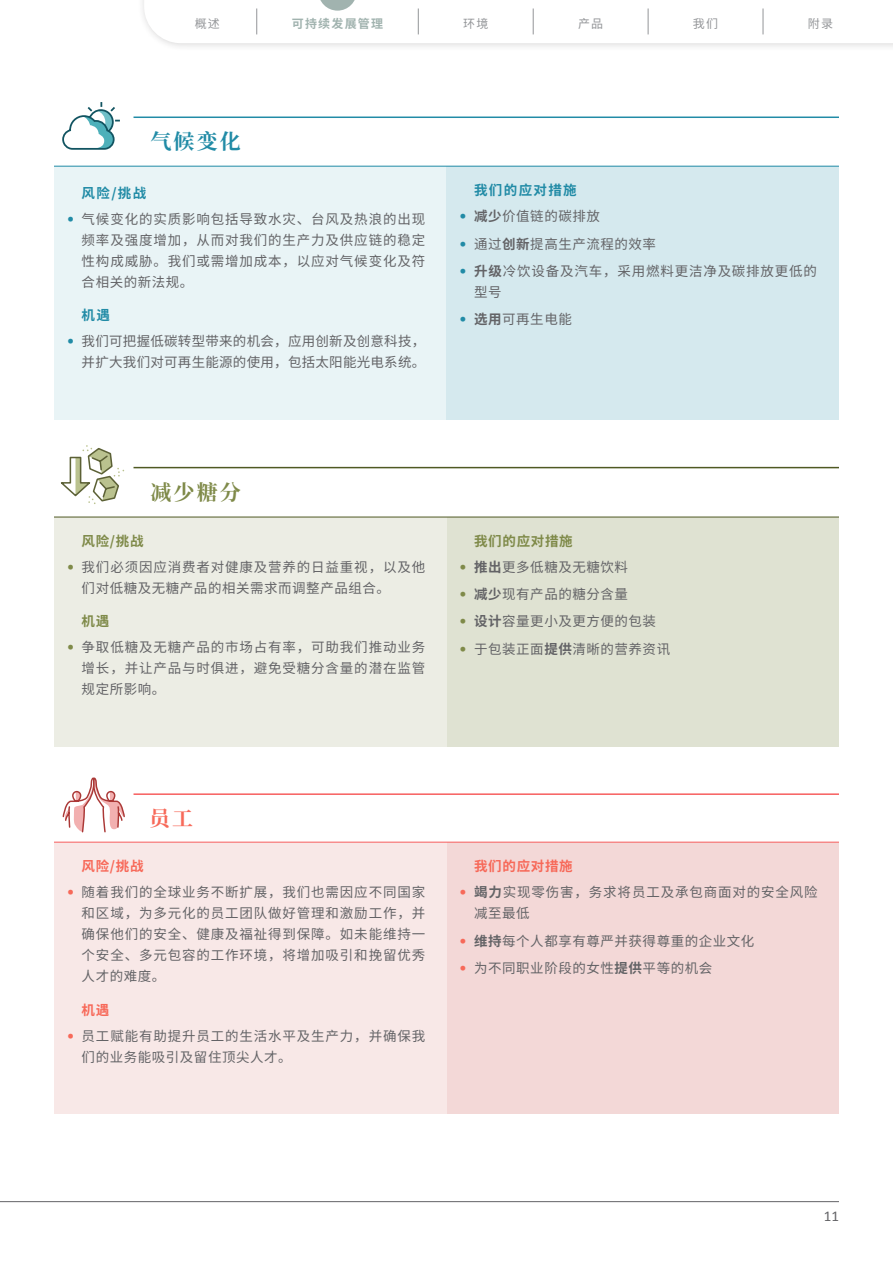
<style>
.page{position:relative;width:893px;height:1263px;background:#fff}
.page>*{position:absolute;margin:0;border:0;box-sizing:border-box;transform-origin:0 0}
.t1{font:700 21px "Noto Serif SC";color:#218ba6}
.D2_table_title{font:700 21px "Noto Serif SC";color:#7f8a49}
.D2_table_title-2{font:700 21px "Noto Serif SC";color:#f76959}
.t2{font:15px "Calibri";color:#636366}
.PH_txt_indent_9pt_C{font:13.5px/21px "Noto Sans SC";letter-spacing:.06em;color:#636366}
.PH_txt_indent_9pt_C-2{font:13.5px "Noto Sans SC";letter-spacing:.04em;color:#636366}
.PH_txt_indent_9pt_C-3{font:13.5px/21px "Noto Sans SC";letter-spacing:.02em;color:#636366;text-align:right}
.D2_table_point{font:700 13.5px "Noto Sans SC";letter-spacing:.05em;color:#f76959}
.D2_table_point-2{font:700 13.5px "Noto Sans SC";letter-spacing:.05em;color:#7f8a49}
.D2_table_point-3{font:700 13.5px "Noto Sans SC";letter-spacing:.1em;color:#218ba6}
.t3{font:12px "Noto Sans SC";letter-spacing:.1em;color:#939598}
.t4{font:700 12px "Noto Sans SC";letter-spacing:.1em;color:#a1b3af}
.s1{font-family:"Calibri";font-size:15.45px;color:#218ba6}
.s2{font-weight:700}
.s3{font-family:"Calibri";font-size:15.45px;color:#7f8a49}
.s4{font-family:"Calibri";font-size:15.45px;color:#f76959}
</style>
<div class="page">
<div style="left:446px;top:842px;width:393px;height:272px;background:#f3d8d7"></div>
<div style="left:54px;top:842px;width:392px;height:272px;background:#f8e8e7"></div>
<div style="left:446px;top:517px;width:393px;height:230px;background:#dfe2d2"></div>
<div style="left:54px;top:517px;width:392px;height:230px;background:#ecede4"></div>
<div style="left:54px;top:167px;width:392px;height:253px;background:#e9f4f6"></div>
<div style="left:446px;top:167px;width:392px;height:253px;background:#d5e9ee"></div>
<hr style="left:134px;top:117px;width:705px;height:1px;background:#218ba6">
<hr style="left:54px;top:166px;width:785px;height:1px;background:#218ba6">
<svg style="left:62px;top:102px;width:58px;height:48px"></svg>
<hr style="left:54px;top:517px;width:785px;height:1px;background:#4f5923">
<hr style="left:134px;top:467px;width:705px;height:1px;background:#4f5923">
<svg style="left:60px;top:445px;width:64px;height:59px"></svg>
<hr style="left:134px;top:793px;width:705px;height:2px;background:#f75e5e">
<hr style="left:54px;top:842px;width:785px;height:1px;background:#f75e5e">
<svg style="left:62px;top:777px;width:63px;height:56px"></svg>
<div style="left:137px;top:0;width:756px;height:52px;background:#231f20;opacity:.2"></div>
<svg style="left:153px;top:0;width:611px;height:43px"></svg>
<hr style="left:0;top:1201px;width:839px;height:1px;background:#636366">
<div style="left:177px;top:3px;width:61px;height:38px;background:#fff"></div>
<p class="t3" style="left:195px;top:16px;width:27px">概述</p>
<p class="t4" style="left:292px;top:16px;width:93px">可持续发展管理</p>
<p class="t3" style="left:463px;top:16px;width:27px">环境</p>
<p class="t3" style="left:578px;top:16px;width:27px">产品</p>
<p class="t3" style="left:693px;top:16px;width:27px">我们</p>
<p class="t3" style="left:808px;top:16px;width:27px">附录</p>
<p class="t1" style="left:151px;top:130px;width:92px">气候变化</p>
<p class="D2_table_point-3" style="left:82px;top:185px;width:66px">风险/挑战</p>
<p class="PH_txt_indent_9pt_C" style="left:82px;top:209px;width:345px;text-align:justify;text-indent:-15px"><span class="s1">•</span> 气候变化的实质影响包括导致水灾、台风及热浪的出现频率及强度增加，从而对我们的生产力及供应链的稳定性构成威胁。我们或需增加成本，以应对气候变化及符合相关的新法规。</p>
<p class="D2_table_point-3" style="left:82px;top:308px;width:30px">机遇</p>
<p class="PH_txt_indent_9pt_C-3" style="left:67px;top:331px;width:360px"><span class="s1">•</span> 我们可把握低碳转型带来的机会，应用创新及创意科技，并扩大我们对可再生能源的使用，包括太阳能光电系统。</p>
<p class="D2_table_point-3" style="left:474px;top:183px;width:104px">我们的应对措施</p>
<p class="PH_txt_indent_9pt_C-2" style="left:459px;top:209px;width:142px"><span class="s1">•</span> <span class="s2">减少</span>价值链的碳排放</p>
<p class="PH_txt_indent_9pt_C-2" style="left:459px;top:236px;width:198px"><span class="s1">•</span> 通过<span class="s2">创新</span>提高生产流程的效率</p>
<p class="PH_txt_indent_9pt_C" style="left:474px;top:261px;width:344px;text-indent:-15px"><span class="s1">•</span> <span class="s2">升级</span>冷饮设备及汽车，采用燃料更洁净及碳排放更低的型号</p>
<p class="PH_txt_indent_9pt_C" style="left:459px;top:309px;width:114px"><span class="s1">•</span> <span class="s2">选用</span>可再生电能</p>
<p class="D2_table_title" style="left:151px;top:481px;width:92px">减少糖分</p>
<p class="D2_table_point-2" style="left:82px;top:533px;width:63px">风险/挑战</p>
<p class="PH_txt_indent_9pt_C" style="left:82px;top:556px;width:345px;text-indent:-15px"><span class="s3">•</span> 我们必须因应消费者对健康及营养的日益重视，以及他们对低糖及无糖产品的相关需求而调整产品组合。</p>
<p class="D2_table_point-2" style="left:82px;top:614px;width:29px">机遇</p>
<p class="PH_txt_indent_9pt_C" style="left:82px;top:637px;width:345px;text-align:justify;text-indent:-15px"><span class="s3">•</span> 争取低糖及无糖产品的市场占有率，可助我们推动业务增长，并让产品与时俱进，避免受糖分含量的潜在监管规定所影响。</p>
<p class="D2_table_point-2" style="left:474px;top:533px;width:100px">我们的应对措施</p>
<p class="PH_txt_indent_9pt_C-2" style="left:459px;top:559px;width:170px"><span class="s3">•</span> <span class="s2">推出</span>更多低糖及无糖饮料</p>
<p class="PH_txt_indent_9pt_C-2" style="left:459px;top:586px;width:170px"><span class="s3">•</span> <span class="s2">减少</span>现有产品的糖分含量</p>
<p class="PH_txt_indent_9pt_C-2" style="left:459px;top:614px;width:198px"><span class="s3">•</span> <span class="s2">设计</span>容量更小及更方便的包装</p>
<p class="PH_txt_indent_9pt_C-2" style="left:459px;top:641px;width:212px"><span class="s3">•</span> 于包装正面<span class="s2">提供</span>清晰的营养资讯</p>
<p class="D2_table_title-2" style="left:149px;top:806px;width:46px">员工</p>
<p class="D2_table_point" style="left:82px;top:859px;width:63px">风险/挑战</p>
<p class="PH_txt_indent_9pt_C" style="left:82px;top:882px;width:345px;text-align:justify;text-indent:-15px"><span class="s4">•</span> 随着我们的全球业务不断扩展，我们也需因应不同国家和区域，为多元化的员工团队做好管理和激励工作，并确保他们的安全、健康及福祉得到保障。如未能维持一个安全、多元包容的工作环境，将增加吸引和挽留优秀人才的难度。</p>
<p class="D2_table_point" style="left:82px;top:1002px;width:29px">机遇</p>
<p class="PH_txt_indent_9pt_C" style="left:82px;top:1025px;width:345px;text-indent:-15px"><span class="s4">•</span> 员工赋能有助提升员工的生活水平及生产力，并确保我们的业务能吸引及留住顶尖人才。</p>
<p class="D2_table_point" style="left:474px;top:859px;width:100px">我们的应对措施</p>
<p class="PH_txt_indent_9pt_C" style="left:474px;top:882px;width:345px;text-indent:-15px"><span class="s4">•</span> <span class="s2">竭力</span>实现零伤害，务求将员工及承包商面对的安全风险减至最低</p>
<p class="PH_txt_indent_9pt_C-2" style="left:459px;top:933px;width:297px"><span class="s4">•</span> <span class="s2">维持</span>每个人都享有尊严并获得尊重的企业文化</p>
<p class="PH_txt_indent_9pt_C-2" style="left:459px;top:960px;width:255px"><span class="s4">•</span> 为不同职业阶段的女性<span class="s2">提供</span>平等的机会</p>
<p class="t2" style="left:824px;top:1206px;width:17px">11</p>
</div>
